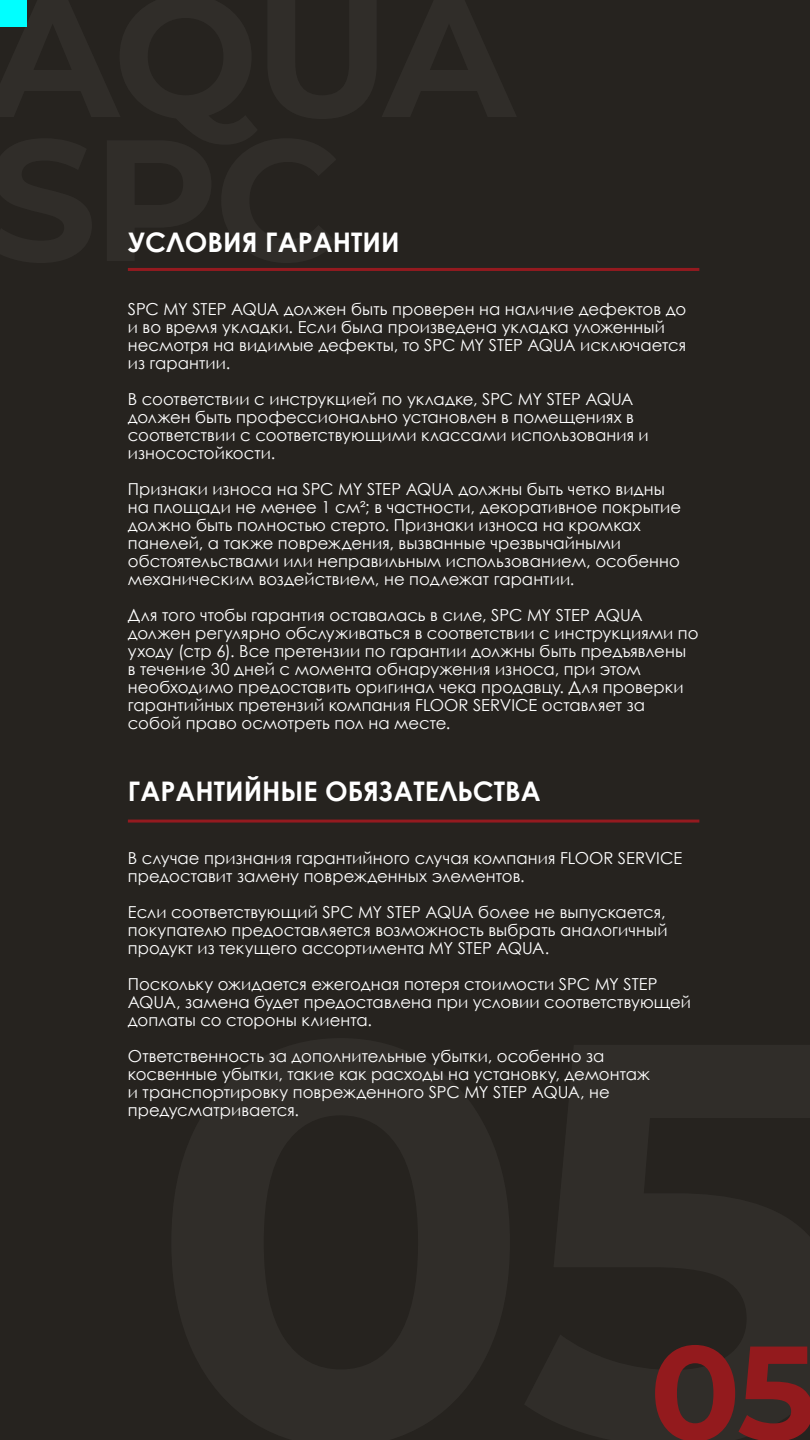
<style>
.page{position:relative;width:810px;height:1440px;background:#26231f}
.page>*{position:absolute;margin:0;border:0;box-sizing:border-box;transform-origin:0 0}
.t1{font:700 564.6px "Montserrat";color:#fff}
.t2{font:700 172.5px "Montserrat";color:#fff}
.Section_Numbers{font:700 133.5px "Montserrat";color:#931a1d}
.Section_Headlines{font:700 27px "Century Gothic";color:#fff}
._8_pt_Small_Text{font:16.5px/18px "Century Gothic";color:#fff}
</style>
<div class="page">
<hr style="left:128px;top:268px;width:571px;height:3px;background:#941a1f">
<hr style="left:128px;top:820px;width:571px;height:3px;background:#941a1f">
<div style="left:0;top:0;width:27px;height:27px;background:#0ff"></div>
<h2 class="t2" style="left:-13px;top:75px;width:356px">SPC</h2>
<p class="Section_Headlines" style="left:128px;top:222px;width:273px">УСЛОВИЯ ГАРАНТИИ</p>
<p class="_8_pt_Small_Text" style="left:128px;top:300px;width:560px">SPC MY STEP AQUA должен быть проверен на наличие дефектов до и во время укладки. Если была произведена укладка уложенный несмотря на видимые дефекты, то SPC MY STEP AQUA исключается из гарантии.</p>
<p class="_8_pt_Small_Text" style="left:128px;top:390px;width:522px">В соответствии с инструкцией по укладке, SPC MY STEP AQUA должен быть профессионально установлен в помещениях в соответствии с соответствующими классами использования и износостойкости.</p>
<p class="_8_pt_Small_Text" style="left:128px;top:480px;width:555px">Признаки износа на SPC MY STEP AQUA должны быть четко видны на площади не менее 1 см²; в частности, декоративное покрытие должно быть полностью стерто. Признаки износа на кромках панелей, а также повреждения, вызванные чрезвычайными обстоятельствами или неправильным использованием, особенно механическим воздействием, не подлежат гарантии.</p>
<p class="_8_pt_Small_Text" style="left:128px;top:606px;width:572px">Для того чтобы гарантия оставалась в силе, SPC MY STEP AQUA должен регулярно обслуживаться в соответствии с инструкциями по уходу (стр 6). Все претензии по гарантии должны быть предъявлены<br>в течение 30 дней с момента обнаружения износа, при этом необходимо предоставить оригинал чека продавцу. Для проверки гарантийных претензий компания FLOOR SERVICE оставляет за собой право осмотреть пол на месте.</p>
<p class="Section_Headlines" style="left:128px;top:771px;width:414px">ГАРАНТИЙНЫЕ ОБЯЗАТЕЛЬСТВА</p>
<p class="_8_pt_Small_Text" style="left:128px;top:849px;width:556px">В случае признания гарантийного случая компания FLOOR SERVICE предоставит замену поврежденных элементов.</p>
<p class="_8_pt_Small_Text" style="left:128px;top:903px;width:541px">Если соответствующий SPC MY STEP AQUA более не выпускается, покупателю предоставляется возможность выбрать аналогичный продукт из текущего ассортимента MY STEP AQUA.</p>
<p class="_8_pt_Small_Text" style="left:128px;top:975px;width:565px">Поскольку ожидается ежегодная потеря стоимости SPC MY STEP<br>AQUA, замена будет предоставлена при условии соответствующей доплаты со стороны клиента.</p>
<p class="_8_pt_Small_Text" style="left:128px;top:1047px;width:524px">Ответственность за дополнительные убытки, особенно за косвенные убытки, такие как расходы на установку, демонтаж и транспортировку поврежденного SPC MY STEP AQUA, не предусматривается.</p>
<h1 class="t1" style="left:149px;top:832px;width:707px">05</h1>
<p class="Section_Numbers" style="left:650px;top:1296px;width:168px">05</p>
</div>
